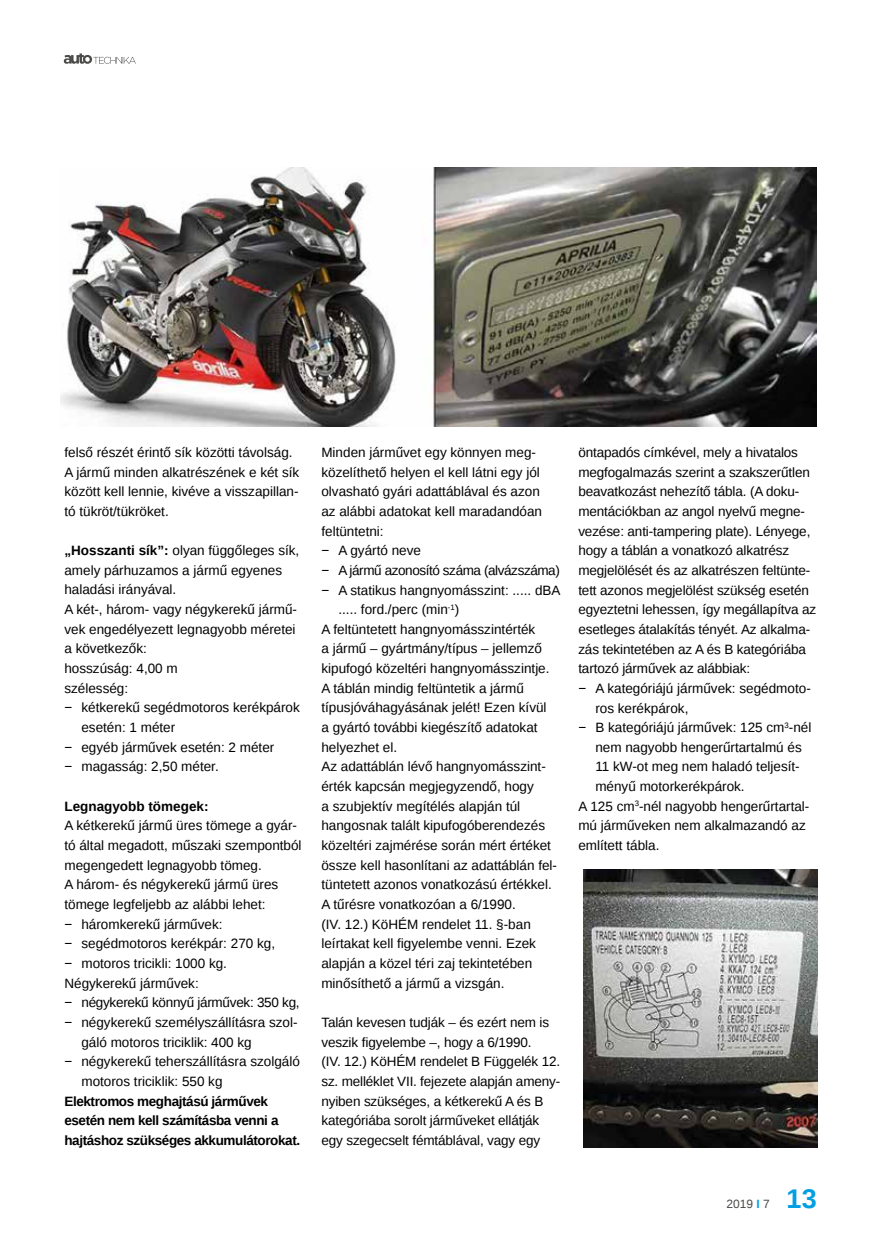
<style>
.page{position:relative;width:872px;height:1246px;background:#fff}
.page>*{position:absolute;margin:0;border:0;box-sizing:border-box;transform-origin:0 0}
.t1{font:700 27px "Liberation Sans";color:#009fe3}
.t2{font:13.5px/19.6px "Liberation Sans";color:#000}
.t3{font:700 13.5px/19.6px "Liberation Sans";letter-spacing:-.03em;color:#000}
.t4{font:13.5px "Liberation Sans";letter-spacing:-.03em;color:#000}
.t5{font:13.5px "Liberation Sans";letter-spacing:-.02em;color:#000}
.t6{font:700 13.5px "Liberation Sans";color:#000}
.t7{font:12px "Liberation Sans";color:#4a4a49}
.s1{font-weight:700}
.s2{font-weight:700;color:#009fe3}
</style>
<div class="page">
<svg style="left:64px;top:53px;width:72px;height:11px"></svg>
<img style="left:60px;top:167px;width:756px;height:260px">
<img style="left:583px;top:869px;width:234px;height:278px">
<p class="t2" style="left:64px;top:443px;width:236px">felső részét érintő sík közötti távolság.<br>A jármű minden alkatrészének e két sík között kell lennie, kivéve a visszapillan&shy;tó tükröt/tükröket.</p>
<p class="t2" style="left:64px;top:541px;width:236px"><span class="s1">„Hosszanti sík”:</span> olyan függőleges sík,</p>
<p class="t2" style="left:64px;top:561px;width:219px">amely párhuzamos a jármű egyenes</p>
<p class="t2" style="left:64px;top:580px;width:113px">haladási irányával.</p>
<p class="t2" style="left:64px;top:600px;width:234px">A két-, három- vagy négykerekű jármű-</p>
<p class="t2" style="left:64px;top:620px;width:233px">vek engedélyezett legnagyobb méretei</p>
<p class="t2" style="left:64px;top:639px;width:84px">a következők:</p>
<p class="t2" style="left:64px;top:659px;width:115px">hosszúság: 4,00 m</p>
<p class="t2" style="left:64px;top:679px;width:65px">szélesség:</p>
<p class="t2" style="left:64px;top:698px;width:237px">− kétkerekű segédmotoros kerékpárok</p>
<p class="t2" style="left:81px;top:718px;width:95px">esetén: 1 méter</p>
<p class="t2" style="left:64px;top:738px;width:211px">− egyéb járművek esetén: 2 méter</p>
<p class="t2" style="left:64px;top:757px;width:156px">− magasság: 2,50 méter.</p>
<p class="t6" style="left:64px;top:797px;width:146px">Legnagyobb tömegek:</p>
<p class="t2" style="left:64px;top:816px;width:234px">A kétkerekű jármű üres tömege a gyár-</p>
<p class="t2" style="left:64px;top:836px;width:239px">tó által megadott, műszaki szempontból</p>
<p class="t2" style="left:64px;top:856px;width:199px">megengedett legnagyobb tömeg.</p>
<p class="t2" style="left:64px;top:875px;width:215px">A három- és négykerekű jármű üres</p>
<p class="t2" style="left:64px;top:895px;width:203px">tömege legfeljebb az alábbi lehet:</p>
<p class="t2" style="left:64px;top:915px;width:160px">− háromkerekű járművek:</p>
<p class="t2" style="left:64px;top:934px;width:212px">− segédmotoros kerékpár: 270 kg,</p>
<p class="t2" style="left:64px;top:954px;width:164px">− motoros tricikli: 1000 kg.</p>
<p class="t2" style="left:64px;top:974px;width:136px">Négykerekű járművek:</p>
<p class="t5" style="left:64px;top:995px;width:237px">− négykerekű könnyű járművek: 350 kg,</p>
<p class="t2" style="left:64px;top:1013px;width:235px">− négykerekű személyszállításra szol-</p>
<p class="t2" style="left:81px;top:1033px;width:172px">gáló motoros triciklik: 400 kg</p>
<p class="t2" style="left:64px;top:1052px;width:237px">− négykerekű teherszállításra szolgáló</p>
<p class="t2" style="left:81px;top:1072px;width:143px">motoros triciklik: 550 kg</p>
<p class="t3" style="left:64px;top:1091px;width:237px">Elektromos meghajtású járművek esetén nem kell számításba venni a hajtáshoz szükséges akkumulátorokat.</p>
<p class="t2" style="left:321px;top:443px;width:216px">Minden járművet egy könnyen meg-</p>
<p class="t2" style="left:321px;top:463px;width:220px">közelíthető helyen el kell látni egy jól</p>
<p class="t2" style="left:321px;top:482px;width:220px">olvasható gyári adattáblával és azon</p>
<p class="t2" style="left:321px;top:502px;width:222px">az alábbi adatokat kell maradandóan</p>
<p class="t2" style="left:321px;top:522px;width:64px">feltüntetni:</p>
<p class="t2" style="left:321px;top:541px;width:101px">− A gyártó neve</p>
<p class="t4" style="left:321px;top:563px;width:240px">− A jármű azonosító száma (alvázszáma)</p>
<p class="t2" style="left:321px;top:581px;width:241px">− A statikus hangnyomásszint: ..... dBA</p>
<p class="t2" style="left:338px;top:600px;width:122px">..... ford./perc (min<sup>-1</sup>)</p>
<p class="t2" style="left:321px;top:620px;width:215px">A feltüntetett hangnyomásszintérték</p>
<p class="t2" style="left:321px;top:639px;width:222px">a jármű – gyártmány/típus – jellemző</p>
<p class="t2" style="left:321px;top:659px;width:230px">kipufogó közeltéri hangnyomásszintje.</p>
<p class="t2" style="left:321px;top:679px;width:204px">A táblán mindig feltüntetik a jármű</p>
<p class="t2" style="left:321px;top:698px;width:227px">típusjóváhagyásának jelét! Ezen kívül</p>
<p class="t2" style="left:321px;top:718px;width:218px">a gyártó további kiegészítő adatokat</p>
<p class="t2" style="left:321px;top:738px;width:77px">helyezhet el.</p>
<p class="t2" style="left:321px;top:757px;width:226px">Az adattáblán lévő hangnyomásszint-</p>
<p class="t2" style="left:321px;top:777px;width:214px">érték kapcsán megjegyzendő, hogy</p>
<p class="t2" style="left:321px;top:797px;width:200px">a szubjektív megítélés alapján túl</p>
<p class="t2" style="left:321px;top:816px;width:225px">hangosnak talált kipufogóberendezés</p>
<p class="t2" style="left:321px;top:836px;width:231px">közeltéri zajmérése során mért értéket</p>
<p class="t2" style="left:321px;top:856px;width:237px">össze kell hasonlítani az adattáblán fel-</p>
<p class="t2" style="left:321px;top:875px;width:232px">tüntetett azonos vonatkozású értékkel.</p>
<p class="t2" style="left:321px;top:895px;width:196px">A tűrésre vonatkozóan a 6/1990.</p>
<p class="t2" style="left:321px;top:915px;width:211px">(IV. 12.) KöHÉM rendelet 11. §-ban</p>
<p class="t2" style="left:321px;top:934px;width:216px">leírtakat kell figyelembe venni. Ezek</p>
<p class="t2" style="left:321px;top:954px;width:212px">alapján a közel téri zaj tekintetében</p>
<p class="t2" style="left:321px;top:974px;width:185px">minősíthető a jármű a vizsgán.</p>
<p class="t2" style="left:321px;top:1013px;width:240px">Talán kevesen tudják – és ezért nem is veszik figyelembe –, hogy a 6/1990.<br>(IV. 12.) KöHÉM rendelet B Függelék 12. sz. melléklet VII. fejezete alapján amen - nyiben szükséges, a kétkerekű A és B kategóriába sorolt járműveket ellátják egy szegecselt fémtáblával, vagy egy</p>
<p class="t2" style="left:578px;top:443px;width:221px">öntapadós címkével, mely a hivatalos</p>
<p class="t2" style="left:578px;top:463px;width:233px">megfogalmazás szerint a szakszerűtlen</p>
<p class="t2" style="left:578px;top:482px;width:223px">beavatkozást nehezítő tábla. (A doku-</p>
<p class="t2" style="left:578px;top:502px;width:228px">mentációkban az angol nyelvű megne-</p>
<p class="t2" style="left:578px;top:522px;width:233px">vezése: anti-tampering plate). Lényege,</p>
<p class="t2" style="left:578px;top:541px;width:212px">hogy a táblán a vonatkozó alkatrész</p>
<p class="t2" style="left:578px;top:561px;width:233px">megjelölését és az alkatrészen feltünte-</p>
<p class="t2" style="left:578px;top:581px;width:232px">tett azonos megjelölést szükség esetén</p>
<p class="t2" style="left:578px;top:600px;width:239px">egyeztetni lehessen, így megállapítva az</p>
<p class="t2" style="left:578px;top:620px;width:233px">esetleges átalakítás tényét. Az alkalma-</p>
<p class="t2" style="left:578px;top:640px;width:229px">zás tekintetében az A és B kategóriába</p>
<p class="t2" style="left:578px;top:659px;width:173px">tartozó járművek az alábbiak:</p>
<p class="t2" style="left:578px;top:679px;width:234px">− A kategóriájú járművek: segédmoto-</p>
<p class="t2" style="left:595px;top:699px;width:95px">ros kerékpárok,</p>
<p class="t2" style="left:578px;top:718px;width:234px">− B kategóriájú járművek: 125 cm<sup>3</sup>-nél</p>
<p class="t2" style="left:595px;top:738px;width:208px">nem nagyobb hengerűrtartalmú és</p>
<p class="t2" style="left:595px;top:757px;width:206px">11 kW-ot meg nem haladó teljesít-</p>
<p class="t2" style="left:595px;top:777px;width:151px">ményű motorkerékpárok.</p>
<p class="t2" style="left:578px;top:797px;width:232px">A 125 cm<sup>3</sup>-nél nagyobb hengerűrtartal-</p>
<p class="t2" style="left:578px;top:816px;width:229px">mú járműveken nem alkalmazandó az</p>
<p class="t2" style="left:578px;top:836px;width:83px">említett tábla.</p>
<p class="t7" style="left:726px;top:1197px;width:45px">2019 <span class="s2">I</span> 7</p>
<h1 class="t1" style="left:786px;top:1180px;width:32px">13</h1>
</div>
